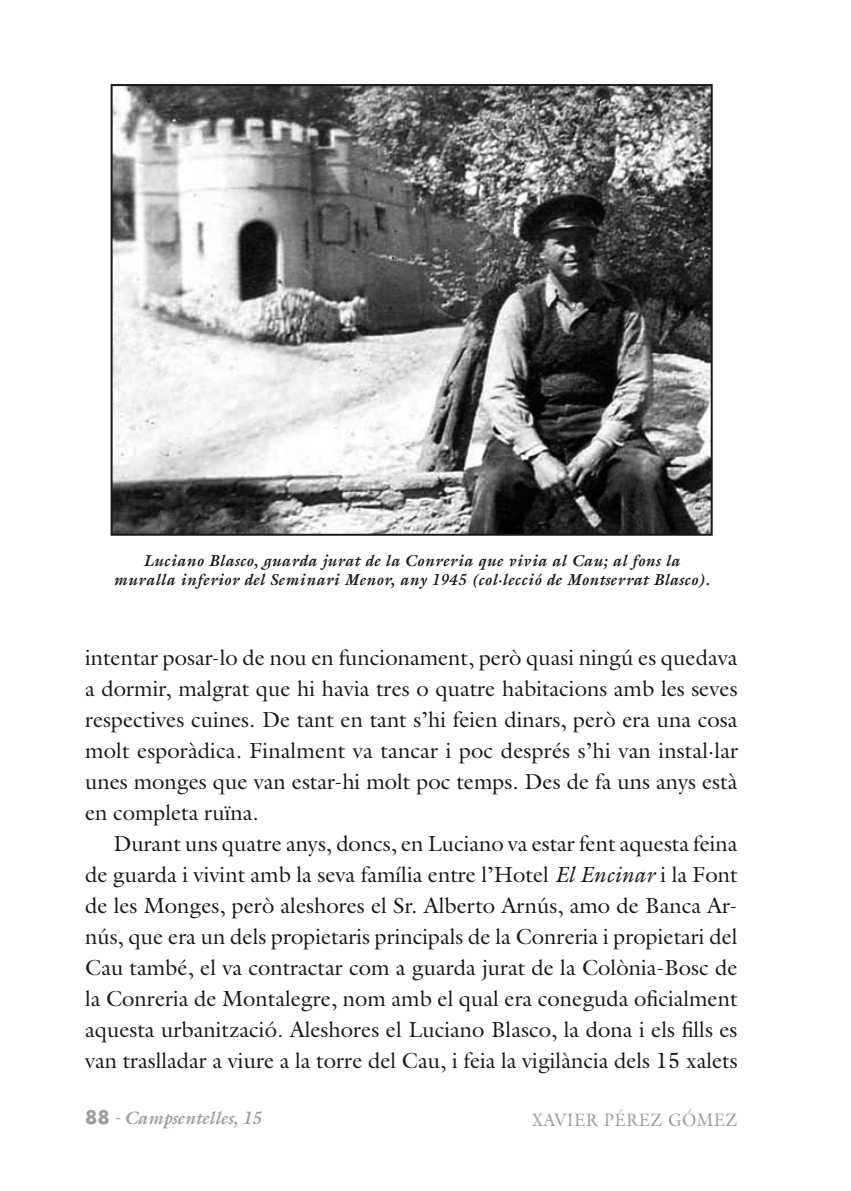
<style>
.page{position:relative;width:851px;height:1191px;background:#fff}
.page>*{position:absolute;margin:0;border:0;box-sizing:border-box;transform-origin:0 0}
.t1{font:22px/31px "Galliard Std";color:#1a171b;text-align:justify}
.t2{font:italic 700 18px "Galliard Std";color:#9c9d9f}
.t3{font:18px "Galliard Std";letter-spacing:.03em;color:#9c9d9f;scale:.95 1}
.t4{font:italic 700 16px/19.2px "Galliard Std";letter-spacing:.025em;color:#1a171b;text-align:center}
.s1{font-style:italic}
.s2{font-family:"Futura Std";font-style:normal}
.s3{font-weight:400}
</style>
<div class="page">
<img style="left:114px;top:87px;width:595px;height:446px">
<div style="left:111px;top:84px;width:601px;height:452px;border:2px solid #1a171b"></div>
<p class="t4" style="left:113px;top:551px;width:597px">Luciano Blasco, guarda jurat de la Conreria que vivia al Cau; al fons la muralla inferior del Seminari Menor, any 1945 (col·lecció de Montserrat Blasco).</p>
<p class="t1" style="left:85px;top:641px;width:654px">intentar posar-lo de nou en funcionament, però quasi ningú es quedava a dormir, malgrat que hi havia tres o quatre habitacions amb les seves respectives cuines. De tant en tant s’hi feien dinars, però era una cosa molt esporàdica. Finalment va tancar i poc després s’hi van instal·lar unes monges que van estar-hi molt poc temps. Des de fa uns anys està en completa ruïna.</p>
<p class="t1" style="left:85px;top:827px;width:654px;text-indent:28px">Durant uns quatre anys, doncs, en Luciano va estar fent aquesta feina de guarda i vivint amb la seva família entre l’Hotel <span class="s1">El Encinar</span> i la Font de les Monges, però aleshores el Sr. Alberto Arnús, amo de Banca Ar&shy;nús, que era un dels propietaris principals de la Conreria i propietari del Cau també, el va contractar com a guarda jurat de la Colònia-Bosc de la Conreria de Montalegre, nom amb el qual era coneguda oficialment aquesta urbanització. Aleshores el Luciano Blasco, la dona i els fills es van traslladar a viure a la torre del Cau, i feia la vigilància dels 15 xalets</p>
<p class="t2" style="left:85px;top:1106px;width:177px"><span class="s2">88</span> <span class="s3">-</span> Campsentelles, 15</p>
<p class="t3" style="left:531px;top:1108px;width:26px">Xavier</p>
<p class="t3" style="left:603px;top:1108px;width:25px">Pére</p>
<p class="t3" style="left:650px;top:1108px;width:93px">z Gómez</p>
</div>
